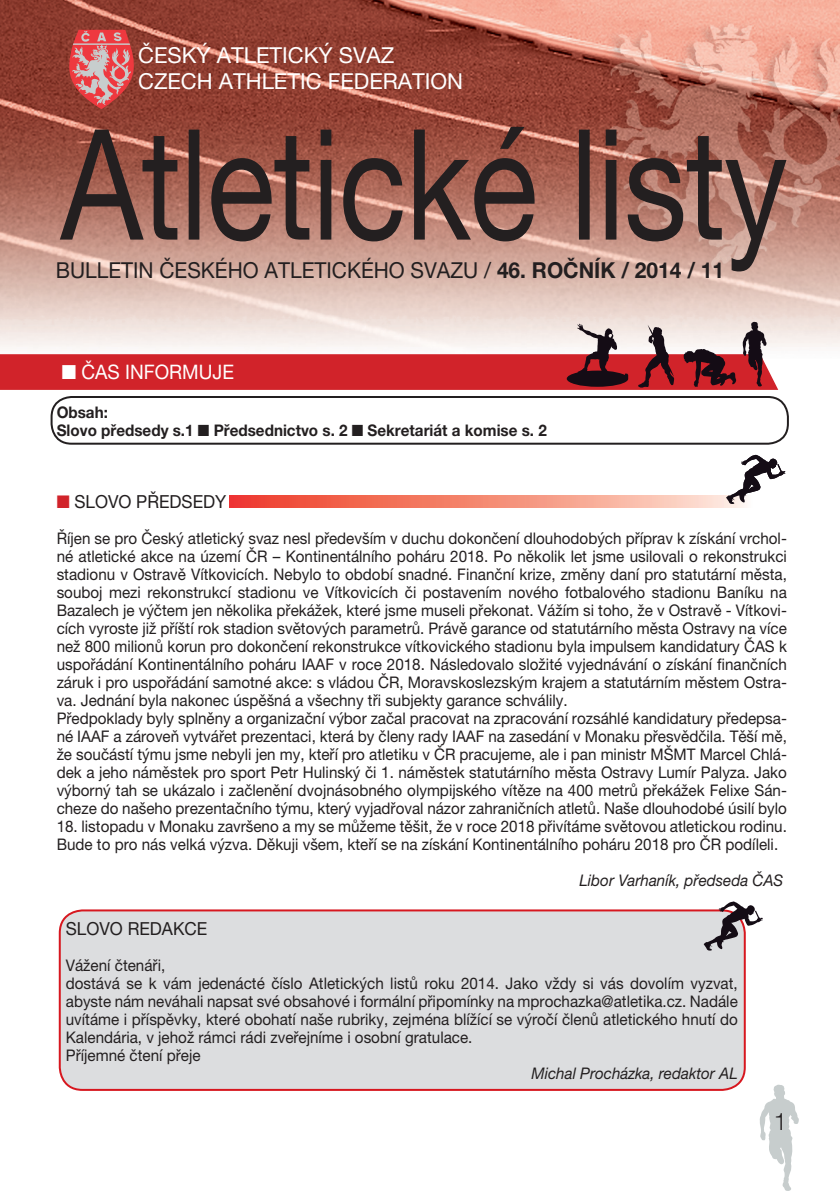
<style>
.page{position:relative;width:840px;height:1191px;background:#fff}
.page>*{position:absolute;margin:0;border:0;box-sizing:border-box;transform-origin:0 0}
.t1{font:300 24px "Helvetica Neue LT Pro";color:#231f20}
.t2{font:22px "Helvetica Neue LT Pro";color:#231f20;scale:.95 1}
.t3{font:22px/26.4px "Helvetica Neue LT Pro";color:#fff}
.t4{font:20px "Helvetica Neue LT Pro";color:#fff;scale:.95 1}
.t5{font:18px "Helvetica Neue LT Pro";color:#231f20;scale:.95 1}
.t6{font:16px/18px "Helvetica Neue LT Pro";color:#231f20;scale:.95 1}
.t7{font:700 16px/18px "Helvetica Neue LT Pro";color:#231f20;scale:.95 1}
.t8{font:italic 16px "Helvetica Neue LT Pro";color:#231f20;scale:.95 1}
.s1{font-weight:700}
.s2{color:#d1232a}
</style>
<div class="page">
<svg style="left:759px;top:1084px;width:39px;height:107px"></svg>
<img style="left:0;top:0;width:839px;height:347px">
<svg style="left:69px;top:30px;width:231px;height:79px;background:#a34c43"></svg>
<svg style="left:60px;top:127px;width:726px;height:144px;background:#93655a"></svg>
<div style="left:51px;top:396px;width:737px;height:49px;border:2px solid #231f20;border-radius:20px"></div>
<div style="left:60px;top:910px;width:684px;height:179px;background:#dcdddf;border-radius:23px"></div>
<div style="left:59px;top:909px;width:686px;height:181px;border:2px solid #d7171f;border-radius:23px"></div>
<img style="left:229px;top:495px;width:516px;height:12px">
<svg style="left:725px;top:455px;width:59px;height:49px"></svg>
<svg style="left:0;top:322px;width:777px;height:68px"></svg>
<svg style="left:703px;top:901px;width:59px;height:49px"></svg>
<h2 class="t3" style="left:138px;top:44px;width:326px">ČESKÝ ATLETICKÝ SVAZ<br>CZECH ATHLETIC FEDERATION</h2>
<h2 class="t2" style="left:56px;top:262px;width:704px">BULLETIN ČESKÉHO ATLETICKÉHO SVAZU / <span class="s1">46. ROČNÍK / 2014 / 11</span></h2>
<p class="t4" style="left:62px;top:365px;width:183px">■ ČAS INFORMUJE</p>
<p class="t7" style="left:57px;top:404px;width:517px">Obsah:<br>Slovo předsedy s.1 ■ Předsednictvo s. 2 ■ Sekretariát a komise s. 2</p>
<p class="t5" style="left:57px;top:494px;width:180px"><span class="s2">■</span> SLOVO PŘEDSEDY</p>
<p class="t6" style="left:57px;top:530px;width:769px">Říjen se pro Český atletický svaz nesl především v duchu dokončení dlouhodobých příprav k získání vrchol&shy;né atletické akce na území ČR – Kontinentálního poháru 2018. Po několik let jsme usilovali o rekonstrukci stadionu v Ostravě Vítkovicích. Nebylo to období snadné. Finanční krize, změny daní pro statutární města, souboj mezi rekonstrukcí stadionu ve Vítkovicích či postavením nového fotbalového stadionu Baníku na Bazalech je výčtem jen několika překážek, které jsme museli překonat. Vážím si toho, že v Ostravě - Vítkovi&shy;cích vyroste již příští rok stadion světových parametrů. Právě garance od statutárního města Ostravy na více než 800 milionů korun pro dokončení rekonstrukce vítkovického stadionu byla impulsem kandidatury ČAS k uspořádání Kontinentálního poháru IAAF v roce 2018. Následovalo složité vyjednávání o získání finančních záruk i pro uspořádání samotné akce: s vládou ČR, Moravskoslezským krajem a statutárním městem Ostra&shy;va. Jednání byla nakonec úspěšná a všechny tři subjekty garance schválily.<br>Předpoklady byly splněny a organizační výbor začal pracovat na zpracování rozsáhlé kandidatury předepsa&shy;né IAAF a zároveň vytvářet prezentaci, která by členy rady IAAF na zasedání v Monaku přesvědčila. Těší mě, že součástí týmu jsme nebyli jen my, kteří pro atletiku v ČR pracujeme, ale i pan ministr MŠMT Marcel Chlá&shy;dek a jeho náměstek pro sport Petr Hulinský či 1. náměstek statutárního města Ostravy Lumír Palyza. Jako výborný tah se ukázalo i začlenění dvojnásobného olympijského vítěze na 400 metrů překážek Felixe Sán&shy;cheze do našeho prezentačního týmu, který vyjadřoval názor zahraničních atletů. Naše dlouhodobé úsilí bylo</p>
<p class="t6" style="left:57px;top:818px;width:769px">18. listopadu v Monaku završeno a my se můžeme těšit, že v roce 2018 přivítáme světovou atletickou rodinu.<br>Bude to pro nás velká výzva. Děkuji všem, kteří se na získání Kontinentálního poháru 2018 pro ČR podíleli.</p>
<p class="t8" style="left:579px;top:874px;width:216px">Libor Varhaník, předseda ČAS</p>
<p class="t5" style="left:66px;top:921px;width:150px">SLOVO REDAKCE</p>
<p class="t6" style="left:66px;top:957px;width:708px">Vážení čtenáři,<br>dostává se k vám jedenácté číslo Atletických listů roku 2014. Jako vždy si vás dovolím vyzvat, abyste nám neváhali napsat své obsahové i formální připomínky na mprochazka@atletika.cz. Nadále uvítáme i příspěvky, které obohatí naše rubriky, zejména blížící se výročí členů atletického hnutí do Kalendária, v jehož rámci rádi zveřejníme i osobní gratulace.<br>Příjemné čtení přeje</p>
<p class="t8" style="left:531px;top:1067px;width:218px">Michal Procházka, redaktor AL</p>
<h1 class="t1" style="left:773px;top:1112px;width:15px">1</h1>
</div>
